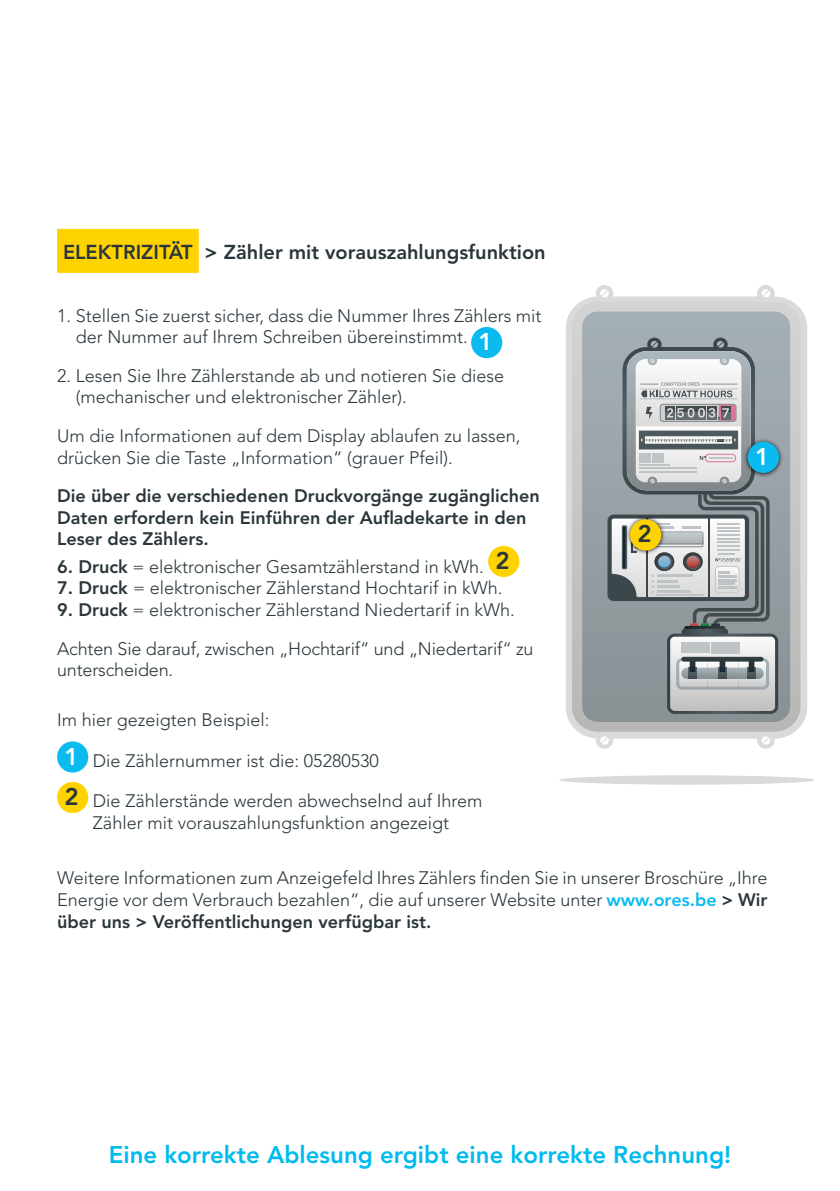
<style>
.page{position:relative;width:840px;height:1191px;background:#fff}
.page>*{position:absolute;margin:0;border:0;box-sizing:border-box;transform-origin:0 0}
.t1{font:800 24px "Avenir LT Std";color:#0be}
.t2{font:800 24px "Avenir LT Std";color:#fff}
.t3{font:800 24px "Avenir LT Std";color:#2a363b}
.t4{font:800 20px "Avenir LT Std";color:#2a363b}
.t5{font:300 18px/21.6px "Avenir LT Std";color:#2a363b}
.t6{font:800 18px/21.6px "Avenir LT Std";color:#2a363b}
.s1{font-weight:800}
.s2{font-weight:800;font-size:24px;color:#fff}
.s3{font-weight:800;font-size:24px}
.s4{font-weight:800;color:#0bbbef}
</style>
<div class="page">
<div style="left:57px;top:229px;width:142px;height:44px;background:#ffd300"></div>
<div style="left:57px;top:741px;width:31px;height:31px;background:#0bbbef;border-radius:50%"></div>
<div style="left:57px;top:782px;width:31px;height:31px;background:#ffd300;border-radius:50%"></div>
<div style="left:565px;top:296px;width:241px;height:442px;background:#dadada;border-radius:32px"></div>
<svg style="left:595px;top:285px;width:18px;height:13px"></svg>
<svg style="left:756px;top:285px;width:18px;height:13px"></svg>
<svg style="left:756px;top:736px;width:18px;height:12px"></svg>
<svg style="left:595px;top:736px;width:18px;height:12px"></svg>
<svg style="left:571px;top:302px;width:229px;height:429px"></svg>
<div style="left:559px;top:775px;width:255px;height:9px;background:#dadada;border-radius:50%"></div>
<svg style="left:607px;top:337px;width:170px;height:377px"></svg>
<div style="left:743px;top:437px;width:40px;height:40px;background:#000;opacity:.9"></div>
<div style="left:747px;top:442px;width:31px;height:31px;background:#0bbbef;border-radius:50%"></div>
<div style="left:625px;top:515px;width:40px;height:40px;background:#000;opacity:.9"></div>
<div style="left:629px;top:519px;width:31px;height:31px;background:#ffd300;border-radius:50%"></div>
<div style="left:488px;top:546px;width:31px;height:31px;background:#ffd300;border-radius:50%"></div>
<div style="left:471px;top:327px;width:31px;height:31px;background:#0bbbef;border-radius:50%"></div>
<p class="t4" style="left:63px;top:240px;width:484px">ELEKTRIZITÄT &gt; Zähler mit vorauszahlungsfunktion</p>
<p class="t5" style="left:76px;top:304px;width:467px;text-indent:-19px">1. Stellen Sie zuerst sicher, dass die Nummer Ihres Zählers mit der Nummer auf Ihrem Schreiben übereinstimmt.</p>
<p class="t5" style="left:76px;top:365px;width:429px;text-indent:-19px">2. Lesen Sie Ihre Zählerstande ab und notieren Sie diese (mechanischer und elektronischer Zähler).</p>
<p class="t5" style="left:57px;top:425px;width:464px">Um die Informationen auf dem Display ablaufen zu lassen, drücken Sie die Taste „Information“ (grauer Pfeil).</p>
<p class="t6" style="left:57px;top:485px;width:484px">Die über die verschiedenen Druckvorgänge zugänglichen<br>Daten erfordern kein Einführen der Aufladekarte in den<br>Leser des Zählers.</p>
<p class="t5" style="left:57px;top:556px;width:428px"><span class="s1">6. Druck</span> = elektronischer Gesamtzählerstand in kWh.</p>
<p class="t5" style="left:57px;top:577px;width:447px"><span class="s1">7. Druck</span> = elektronischer Zählerstand Hochtarif in kWh.</p>
<p class="t5" style="left:57px;top:590px;width:477px;line-height:38.6px"><span class="s1">9. Druck</span> = elektronischer Zählerstand Niedertarif in kWh.<br>Achten Sie darauf, zwischen „Hochtarif“ und „Niedertarif“ zu</p>
<p class="t5" style="left:57px;top:659px;width:118px">unterscheiden.</p>
<p class="t5" style="left:57px;top:709px;width:214px">Im hier gezeigten Beispiel:</p>
<p class="t5" style="left:64px;top:749px;width:316px"><span class="s2">1</span> Die Zählernummer ist die: 05280530</p>
<p class="t5" style="left:64px;top:790px;width:419px;text-align:center"><span class="s3">2</span> Die Zählerstände werden abwechselnd auf Ihrem<br>Zähler mit vorauszahlungsfunktion angezeigt</p>
<p class="t5" style="left:57px;top:867px;width:711px;text-align:justify">Weitere Informationen zum Anzeigefeld Ihres Zählers finden Sie in unserer Broschüre „Ihre Energie vor dem Verbrauch bezahlen“, die auf unserer Website unter <span class="s4">www.ores.be</span> <span class="s1">&gt; Wir über uns &gt; Veröffentlichungen verfügbar ist.</span></p>
<h1 class="t2" style="left:478px;top:328px;width:16px">1</h1>
<h1 class="t2" style="left:754px;top:442px;width:16px">1</h1>
<h1 class="t3" style="left:637px;top:520px;width:16px">2</h1>
<h1 class="t3" style="left:495px;top:546px;width:16px">2</h1>
<h1 class="t1" style="left:109px;top:1140px;width:623px">Eine korrekte Ablesung ergibt eine korrekte Rechnung!</h1>
</div>
